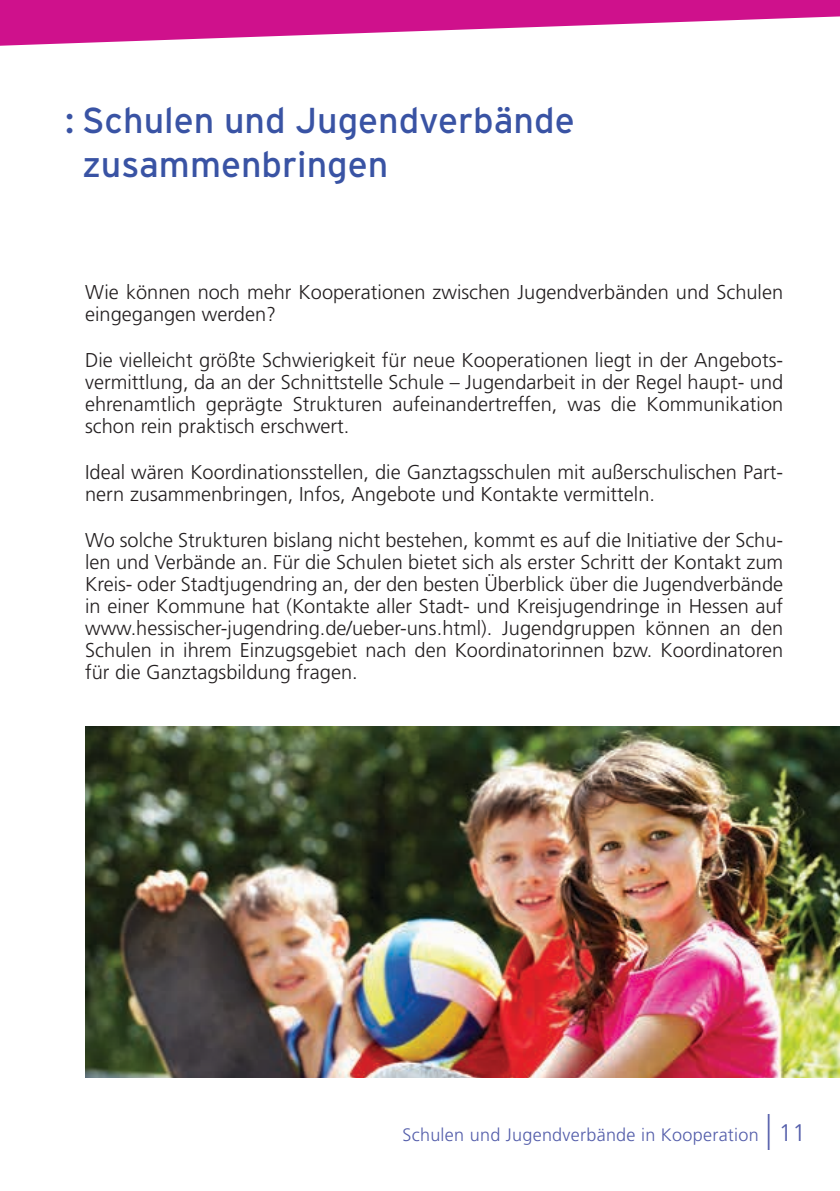
<style>
.page{position:relative;width:840px;height:1191px;background:#fff}
.page>*{position:absolute;margin:0;border:0;box-sizing:border-box;transform-origin:0 0}
.t1{font:36px/44px "Interstate";color:#3953a4}
.t2{font:300 20px/22px "Frutiger LT Std";color:#231f20}
.t3{font:300 18px "Frutiger LT Std";letter-spacing:.015em;color:#545eaa}
.s1{font-size:36px}
.s2{font-size:24px}
</style>
<div class="page">
<svg style="left:0;top:0;width:839px;height:46px;fill:#cf118c"></svg>
<img style="left:85px;top:726px;width:754px;height:351px">
<h1 class="t1" style="left:82px;top:98px;width:493px;text-indent:-17px">: Schulen und Jugendverbände zusammenbringen</h1>
<p class="t2" style="left:85px;top:281px;width:699px">Wie können noch mehr Kooperationen zwischen Jugendverbänden und Schulen eingegangen werden?</p>
<p class="t2" style="left:85px;top:349px;width:699px;text-align:justify">Die vielleicht größte Schwierigkeit für neue Kooperationen liegt in der Angebots&shy;vermittlung, da an der Schnittstelle Schule – Jugendarbeit in der Regel haupt- und ehrenamtlich geprägte Strukturen aufeinandertreffen, was die Kommunikation schon rein praktisch erschwert.</p>
<p class="t2" style="left:85px;top:461px;width:699px">Ideal wären Koordinationsstellen, die Ganztagsschulen mit außerschulischen Part&shy;nern zusammenbringen, Infos, Angebote und Kontakte vermitteln.</p>
<p class="t2" style="left:85px;top:529px;width:699px;text-align:justify">Wo solche Strukturen bislang nicht bestehen, kommt es auf die Initiative der Schu&shy;len und Verbände an. Für die Schulen bietet sich als erster Schritt der Kontakt zum Kreis- oder Stadtjugendring an, der den besten Überblick über die Jugendverbände in einer Kommune hat (Kontakte aller Stadt- und Kreisjugendringe in Hessen auf www.hessischer-jugendring.de/ueber-uns.html). Jugendgruppen können an den Schulen in ihrem Einzugsgebiet nach den Koordinatorinnen bzw. Koordinatoren für die Ganztagsbildung fragen.</p>
<p class="t3" style="left:402px;top:1124px;width:404px">Schulen und Jugendverbände in Kooperation <span class="s1">|</span> <span class="s2">11</span></p>
</div>
